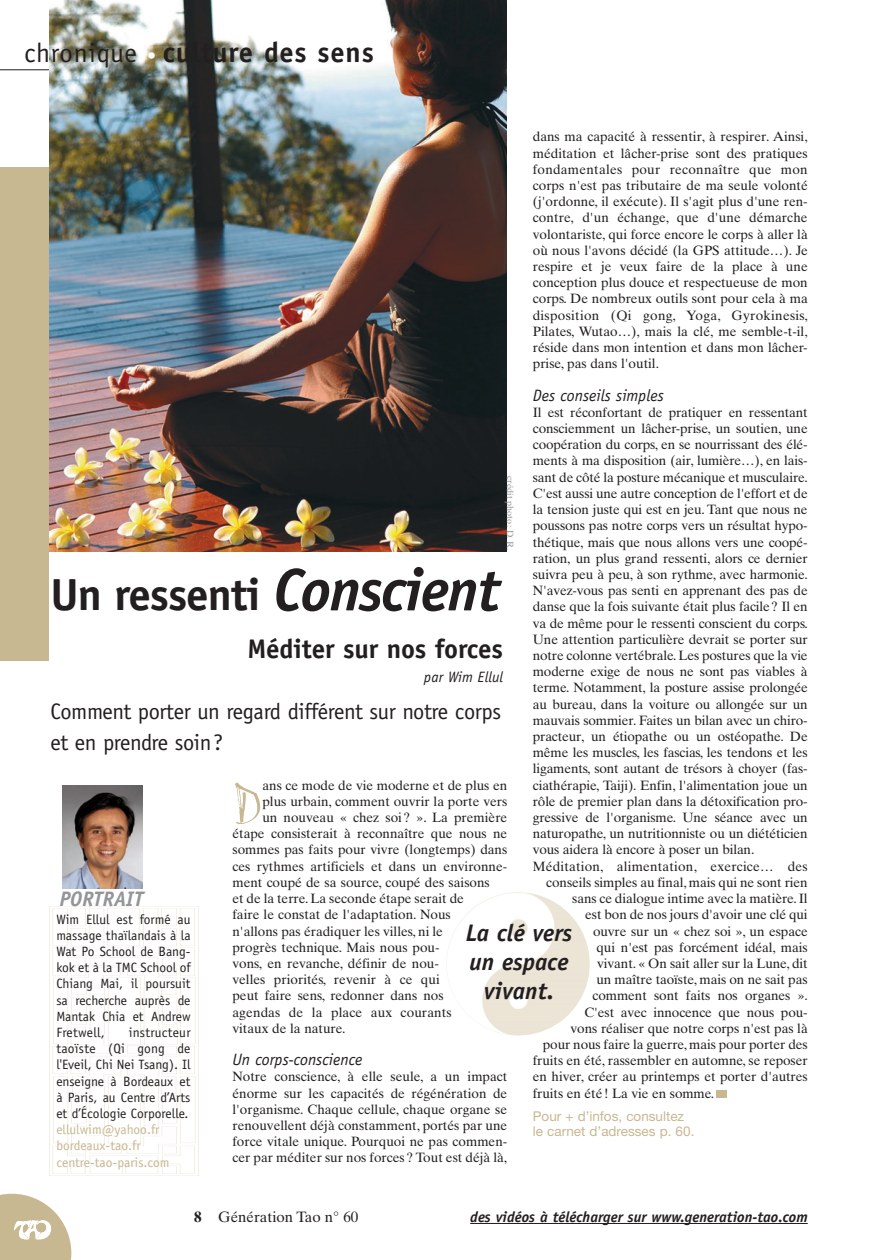
<style>
.page{position:relative;width:893px;height:1260px;background:#fff}
.page>*{position:absolute;margin:0;border:0;box-sizing:border-box;transform-origin:0 0}
.t1{font:61.95px "Bergell Plain";color:#c8b892}
.t2{font:700 45px "Officina Sans";letter-spacing:-.02em;color:#231f20}
.t3{font:700 28.5px "Officina Sans";letter-spacing:.03em;color:#231f20}
.t4{font:700 27px "Officina Sans";letter-spacing:-.005em;color:#231f20}
.t5{font:italic 700 24px/28.8px "Officina Sans";color:#231f20;text-align:center}
.t6{font:22.5px/31.5px "Officina Sans";letter-spacing:-.02em;color:#231f20}
.t7{font:italic 700 21px "Officina Sans";color:#939598}
.t8{font:italic 16.5px "Officina Sans";color:#231f20}
.t9{font:italic 700 15px "Officina Sans";color:#231f20}
.t10{font:15px "Times Ten";color:#231f20}
.t11{font:italic 15px "Officina Sans";color:#231f20}
.t12{font:13.5px/16.2px "Times Ten";letter-spacing:-.01em;color:#231f20;text-align:justify}
.t13{font:13.5px/16.2px "Officina Sans";color:#231f20;text-align:justify}
.t14{font:13.5px/16.2px "Officina Sans";color:#c8b892}
.t15{font:13.5px/15px "Helvetica Neue";color:#c8b892}
.t16{font:13.5px "Times Ten";letter-spacing:.015em;color:#231f20}
.t17{font:13.5px "Times Ten";letter-spacing:.01em;color:#231f20}
.t18{font:9px "Times Ten";color:#939598}
.s1{font-weight:400;font-size:27px}
.s2{font-weight:400;font-size:18px;color:#fff}
.s3{font-style:italic;font-size:60px}
.s4{font-weight:700}
</style>
<div class="page">
<hr style="left:0;top:70px;width:82px;height:1px;background:#231f20">
<div style="left:0;top:168px;width:48px;height:493px;background:#c8b892"></div>
<hr style="left:470px;top:1222px;width:338px;height:1px;background:#231f20">
<svg style="left:0;top:1193px;width:71px;height:66px"></svg>
<div style="left:716px;top:1090px;width:10px;height:7px;background:#c8b892"></div>
<img style="left:49px;top:906px;width:149px;height:269px">
<img style="left:63px;top:785px;width:80px;height:103px">
<img style="left:49px;top:0;width:458px;height:551px">
<img style="left:446px;top:892px;width:144px;height:143px">
<h3 class="t3" style="left:24px;top:41px;width:351px"><span class="s1">chronique</span> <span class="s2">•</span> culture des sens</h3>
<p class="t12" style="left:533px;top:130px;width:276px">dans ma capacité à ressentir, à respirer. Ainsi, méditation et lâcher-prise sont des pratiques fondamentales pour reconnaître que mon corps n'est pas tributaire de ma seule volonté (j'ordonne, il exécute). Il s'agit plus d'une ren&shy;contre, d'un échange, que d'une démarche volontariste, qui force encore le corps à aller là où nous l'avons décidé (la GPS attitude…). Je respire et je veux faire de la place à une conception plus douce et respectueuse de mon corps. De nombreux outils sont pour cela à ma disposition (Qi gong, Yoga, Gyrokinesis, Pilates, Wutao…), mais la clé, me semble-t-il, réside dans mon intention et dans mon lâcher&shy;prise, pas dans l'outil.</p>
<p class="t8" style="left:533px;top:388px;width:133px">Des conseils simples</p>
<p class="t12" style="left:533px;top:405px;width:276px">Il est réconfortant de pratiquer en ressentant</p>
<p class="t12" style="left:533px;top:421px;width:276px">consciemment un lâcher-prise, un soutien, une</p>
<p class="t12" style="left:533px;top:438px;width:276px">coopération du corps, en se nourrissant des élé-</p>
<p class="t12" style="left:533px;top:454px;width:276px">ments à ma disposition (air, lumière…), en lais-</p>
<p class="t12" style="left:533px;top:470px;width:276px">sant de côté la posture mécanique et musculaire.</p>
<p class="t12" style="left:533px;top:486px;width:276px">C'est aussi une autre conception de l'effort et de</p>
<p class="t12" style="left:533px;top:502px;width:276px">la tension juste qui est en jeu. Tant que nous ne</p>
<p class="t12" style="left:533px;top:519px;width:276px">poussons pas notre corps vers un résultat hypo-</p>
<p class="t12" style="left:533px;top:535px;width:276px">thétique, mais que nous allons vers une coopé-</p>
<p class="t12" style="left:533px;top:551px;width:276px">ration, un plus grand ressenti, alors ce dernier</p>
<p class="t12" style="left:533px;top:567px;width:276px">suivra peu à peu, à son rythme, avec harmonie.</p>
<p class="t12" style="left:533px;top:583px;width:276px">N'avez-vous pas senti en apprenant des pas de</p>
<p class="t12" style="left:533px;top:600px;width:276px">danse que la fois suivante était plus facile? Il en</p>
<p class="t12" style="left:533px;top:616px;width:276px">va de même pour le ressenti conscient du corps.</p>
<p class="t12" style="left:533px;top:632px;width:276px">Une attention particulière devrait se porter sur</p>
<p class="t12" style="left:533px;top:648px;width:276px">notre colonne vertébrale. Les postures que la vie</p>
<p class="t12" style="left:533px;top:664px;width:276px">moderne exige de nous ne sont pas viables à</p>
<p class="t12" style="left:533px;top:681px;width:276px">terme. Notamment, la posture assise prolongée</p>
<p class="t12" style="left:533px;top:697px;width:276px">au bureau, dans la voiture ou allongée sur un</p>
<p class="t12" style="left:533px;top:713px;width:276px">mauvais sommier. Faites un bilan avec un chiro-</p>
<p class="t12" style="left:533px;top:729px;width:276px">practeur, un étiopathe ou un ostéopathe. De</p>
<p class="t12" style="left:533px;top:745px;width:276px">même les muscles, les fascias, les tendons et les</p>
<p class="t12" style="left:533px;top:762px;width:276px">ligaments, sont autant de trésors à choyer (fas-</p>
<p class="t12" style="left:533px;top:778px;width:276px">ciathérapie, Taiji). Enfin, l'alimentation joue un</p>
<p class="t12" style="left:533px;top:794px;width:276px">rôle de premier plan dans la détoxification pro-</p>
<p class="t12" style="left:533px;top:810px;width:276px">gressive de l'organisme. Une séance avec un</p>
<p class="t12" style="left:533px;top:826px;width:276px">naturopathe, un nutritionniste ou un diététicien</p>
<p class="t12" style="left:533px;top:843px;width:223px">vous aidera là encore à poser un bilan.</p>
<p class="t16" style="left:533px;top:861px;width:276px">Méditation, alimentation, exercice… des</p>
<p class="t12" style="left:546px;top:875px;width:263px">conseils simples au final, mais qui ne sont rien</p>
<p class="t12" style="left:572px;top:891px;width:237px">sans ce dialogue intime avec la matière. Il</p>
<p class="t12" style="left:585px;top:907px;width:224px">est bon de nos jours d'avoir une clé qui</p>
<p class="t12" style="left:593px;top:924px;width:216px">ouvre sur un « chez soi », un espace</p>
<p class="t12" style="left:597px;top:940px;width:213px">qui n'est pas forcément idéal, mais</p>
<p class="t12" style="left:597px;top:956px;width:212px">vivant. « On sait aller sur la Lune, dit</p>
<p class="t12" style="left:596px;top:972px;width:213px">un maître taoïste, mais on ne sait pas</p>
<p class="t12" style="left:592px;top:988px;width:217px">comment sont faits nos organes ».</p>
<p class="t12" style="left:584px;top:1005px;width:225px">C'est avec innocence que nous pou-</p>
<p class="t12" style="left:571px;top:1021px;width:239px">vons réaliser que notre corps n'est pas là</p>
<p class="t12" style="left:543px;top:1037px;width:266px">pour nous faire la guerre, mais pour porter des</p>
<p class="t12" style="left:533px;top:1053px;width:276px">fruits en été, rassembler en automne, se reposer</p>
<p class="t12" style="left:533px;top:1069px;width:276px">en hiver, créer au printemps et porter d'autres</p>
<p class="t12" style="left:533px;top:1086px;width:183px">fruits en été! La vie en somme.</p>
<p class="t15" style="left:533px;top:1110px;width:163px">Pour + d’infos, consultez le carnet d’adresses p. 60.</p>
<p class="t18" style="left:514px;top:476px;width:75px;rotate:90deg">crédit photo : D. R.</p>
<h2 class="t2" style="left:50px;top:578px;width:452px">Un ressenti <span class="s3">Conscient</span></h2>
<h3 class="t4" style="left:247px;top:638px;width:257px">Méditer sur nos forces</h3>
<p class="t11" style="left:424px;top:670px;width:80px">par Wim Ellul</p>
<h3 class="t6" style="left:50px;top:697px;width:452px">Comment porter un regard différent sur notre corps et en prendre soin?</h3>
<h1 class="t1" style="left:232px;top:775px;width:32px">D</h1>
<p class="t12" style="left:262px;top:778px;width:246px">ans ce mode de vie moderne et de plus en</p>
<p class="t12" style="left:262px;top:794px;width:246px">plus urbain, comment ouvrir la porte vers</p>
<p class="t12" style="left:262px;top:810px;width:246px">un nouveau « chez soi ? ». La première</p>
<p class="t12" style="left:232px;top:826px;width:276px">étape consisterait à reconnaître que nous ne</p>
<p class="t12" style="left:232px;top:843px;width:276px">sommes pas faits pour vivre (longtemps) dans</p>
<p class="t12" style="left:232px;top:859px;width:276px">ces rythmes artificiels et dans un environne-</p>
<p class="t12" style="left:232px;top:875px;width:259px">ment coupé de sa source, coupé des saisons</p>
<p class="t12" style="left:232px;top:891px;width:233px">et de la terre. La seconde étape serait de</p>
<p class="t12" style="left:232px;top:907px;width:220px">faire le constat de l'adaptation. Nous</p>
<p class="t12" style="left:232px;top:924px;width:212px">n'allons pas éradiquer les villes, ni le</p>
<p class="t12" style="left:232px;top:940px;width:209px">progrès technique. Mais nous pou-</p>
<p class="t12" style="left:232px;top:956px;width:208px">vons, en revanche, définir de nou-</p>
<p class="t12" style="left:232px;top:972px;width:209px">velles priorités, revenir à ce qui</p>
<p class="t12" style="left:232px;top:988px;width:213px">peut faire sens, redonner dans nos</p>
<p class="t17" style="left:232px;top:1006px;width:221px">agendas de la place aux courants</p>
<p class="t12" style="left:232px;top:1021px;width:115px">vitaux de la nature.</p>
<p class="t8" style="left:232px;top:1053px;width:131px">Un corps-conscience</p>
<p class="t12" style="left:232px;top:1069px;width:276px">Notre conscience, à elle seule, a un impact énorme sur les capacités de régénération de l'organisme. Chaque cellule, chaque organe se renouvellent déjà constamment, portés par une force vitale unique. Pourquoi ne pas commen&shy;cer par méditer sur nos forces ? Tout est déjà là,</p>
<h3 class="t7" style="left:59px;top:890px;width:86px">PORTRAIT</h3>
<p class="t13" style="left:56px;top:911px;width:136px">Wim Ellul est formé au massage thaïlandais à la Wat Po School de Bang&shy;kok et à la TMC School of Chiang Mai, il poursuit sa recherche auprès de Mantak Chia et Andrew Fretwell,</p>
<h3 class="t5" style="left:466px;top:920px;width:108px">La clé vers un espace vivant.</h3>
<p class="t13" style="left:56px;top:1025px;width:136px;text-indent:73px">instructeur taoïste (Qi gong de l'Eveil, Chi Nei Tsang). Il enseigne à Bordeaux et à Paris, au Centre d’Arts et d’Écologie Corporelle.</p>
<p class="t14" style="left:56px;top:1122px;width:115px">ellulwim@yahoo.fr bordeaux-tao.fr centre-tao-paris.com</p>
<p class="t10" style="left:194px;top:1211px;width:166px"><span class="s4">8</span> Génération Tao n° 60</p>
<p class="t9" style="left:470px;top:1211px;width:339px">des vidéos à télécharger sur www.generation-tao.com</p>
</div>
